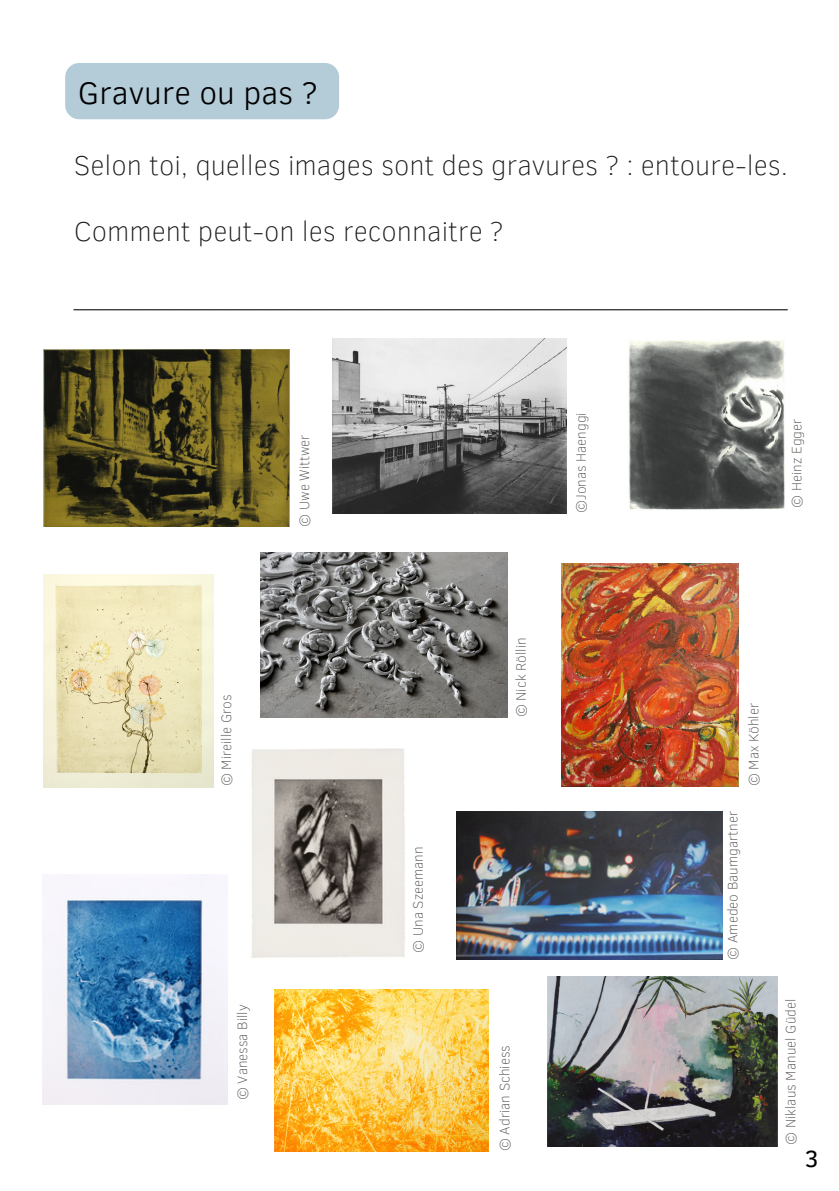
<style>
.page{position:relative;width:839px;height:1191px;background:#fff}
.page>*{position:absolute;margin:0;border:0;box-sizing:border-box;transform-origin:0 0}
.t1{font:300 32px "Clear Sans";color:#000}
.t2{font:100 28px "Clear Sans";color:#191919}
.t3{font:24px "Clear Sans";color:#000}
.t4{font:100 14px "Clear Sans";color:#4f4948}
</style>
<div class="page">
<img style="left:44px;top:574px;width:169px;height:213px">
<img style="left:274px;top:989px;width:214px;height:162px">
<img style="left:332px;top:338px;width:234px;height:176px">
<img style="left:628px;top:340px;width:157px;height:170px">
<img style="left:44px;top:349px;width:246px;height:177px">
<img style="left:562px;top:563px;width:177px;height:224px">
<img style="left:456px;top:811px;width:266px;height:149px">
<img style="left:260px;top:552px;width:248px;height:165px">
<img style="left:547px;top:977px;width:230px;height:169px">
<img style="left:251px;top:749px;width:154px;height:209px">
<img style="left:43px;top:875px;width:184px;height:229px">
<div style="left:65px;top:63px;width:274px;height:56px;background:#b3ccd8;border-radius:14px"></div>
<h1 class="t1" style="left:78px;top:69px;width:241px">Gravure ou pas ?</h1>
<h2 class="t2" style="left:74px;top:144px;width:715px">Selon toi, quelles images sont des gravures ? : entoure-les.</h2>
<h2 class="t2" style="left:74px;top:210px;width:431px">Comment peut-on les reconnaitre ?</h2>
<h2 class="t2" style="left:74px;top:276px;width:715px">___________________________________________________</h2>
<p class="t4" style="left:294px;top:527px;width:94px;rotate:-90deg">© Uwe Wittwer</p>
<p class="t4" style="left:216px;top:786px;width:94px;rotate:-90deg">© Mireille Gros</p>
<p class="t4" style="left:232px;top:1100px;width:98px;rotate:-90deg">© Vanessa Billy</p>
<p class="t4" style="left:408px;top:953px;width:108px;rotate:-90deg">© Una Szeemann</p>
<p class="t4" style="left:571px;top:513px;width:102px;rotate:-90deg">©Jonas Haenggi</p>
<p class="t4" style="left:510px;top:717px;width:81px;rotate:-90deg">© Nick Röllin</p>
<p class="t4" style="left:494px;top:1151px;width:107px;rotate:-90deg">© Adrian Schiess</p>
<p class="t4" style="left:786px;top:508px;width:91px;rotate:-90deg">© Heinz Egger</p>
<p class="t4" style="left:743px;top:786px;width:85px;rotate:-90deg">© Max Köhler</p>
<p class="t4" style="left:722px;top:960px;width:150px;rotate:-90deg">© Amedeo Baumgartner</p>
<p class="t4" style="left:780px;top:1145px;width:148px;rotate:-90deg">© Niklaus Manuel Güdel</p>
<h3 class="t3" style="left:804px;top:1141px;width:15px">3</h3>
</div>
